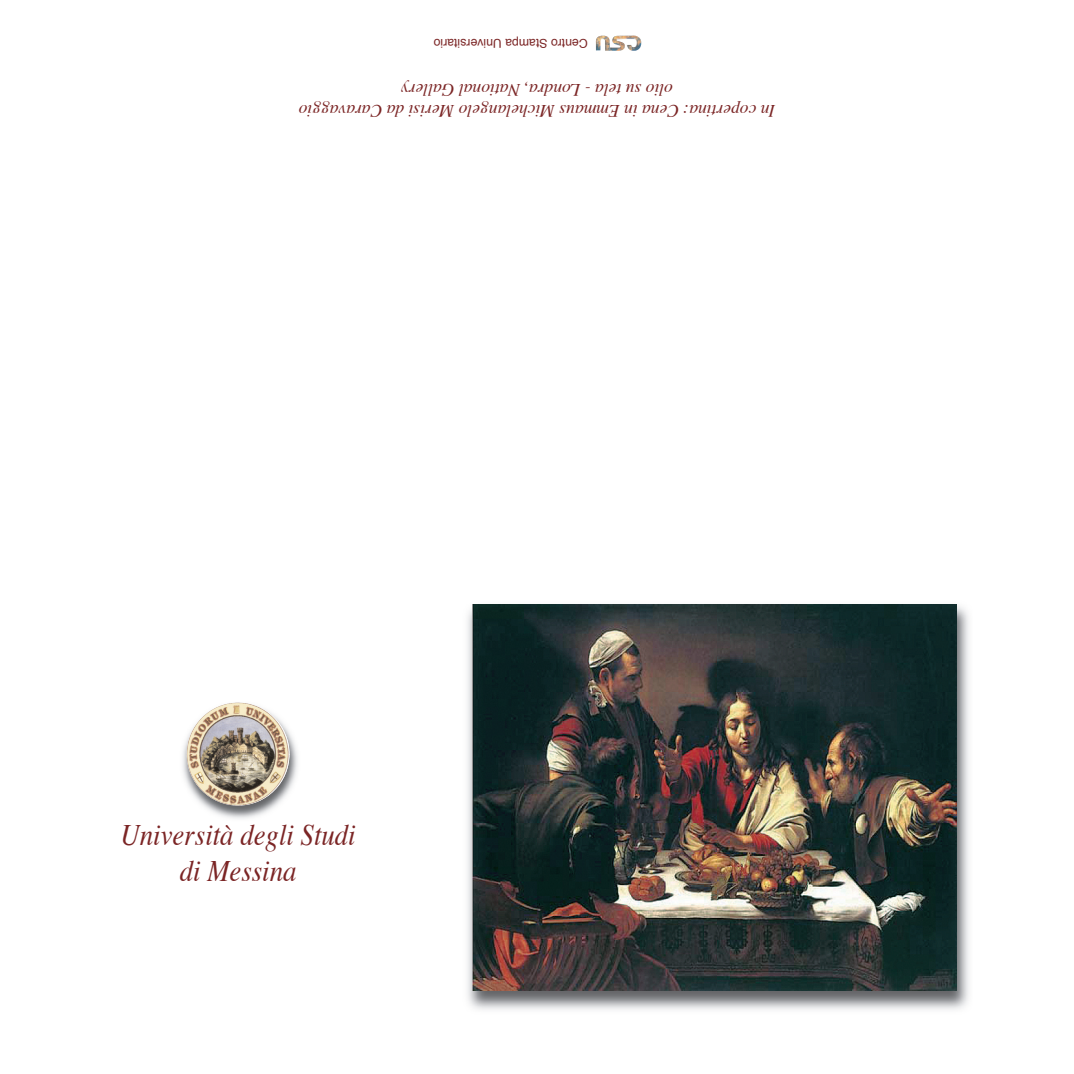
<style>
.page{position:relative;width:1074px;height:1074px;background:#fff}
.page>*{position:absolute;margin:0;border:0;box-sizing:border-box;transform-origin:0 0}
.t1{font:italic 29.75px/35.7px "Times";color:#7b2525;text-align:center;scale:.9 1}
.t2{font:italic 17.5px/21px "Times";color:#7b2525;text-align:center}
.t3{font:12.25px "Helvetica";color:#7b2525}
</style>
<div class="page">
<img style="left:595px;top:35px;width:46px;height:16px">
<img style="left:182px;top:732px;width:116px;height:87px">
<img style="left:187px;top:702px;width:102px;height:103px">
<img style="left:467px;top:604px;width:502px;height:406px">
<img style="left:472px;top:604px;width:484px;height:386px">
<p class="t3" style="left:587px;top:48px;width:155px;rotate:-180deg">C or tne S ma t ap U oi rat i srevin</p>
<p class="t2" style="left:775px;top:120px;width:478px;rotate:-180deg">nI C: an i t repoc ane n i E m m sua M o l egna l ehc i M adi s i re C o i ggavara o i l o us a l e t N, ardnoL- Gl ano i t a yre l l a</p>
<h1 class="t1" style="left:120px;top:819px;width:263px">Università degli Studi di Messina</h1>
</div>
